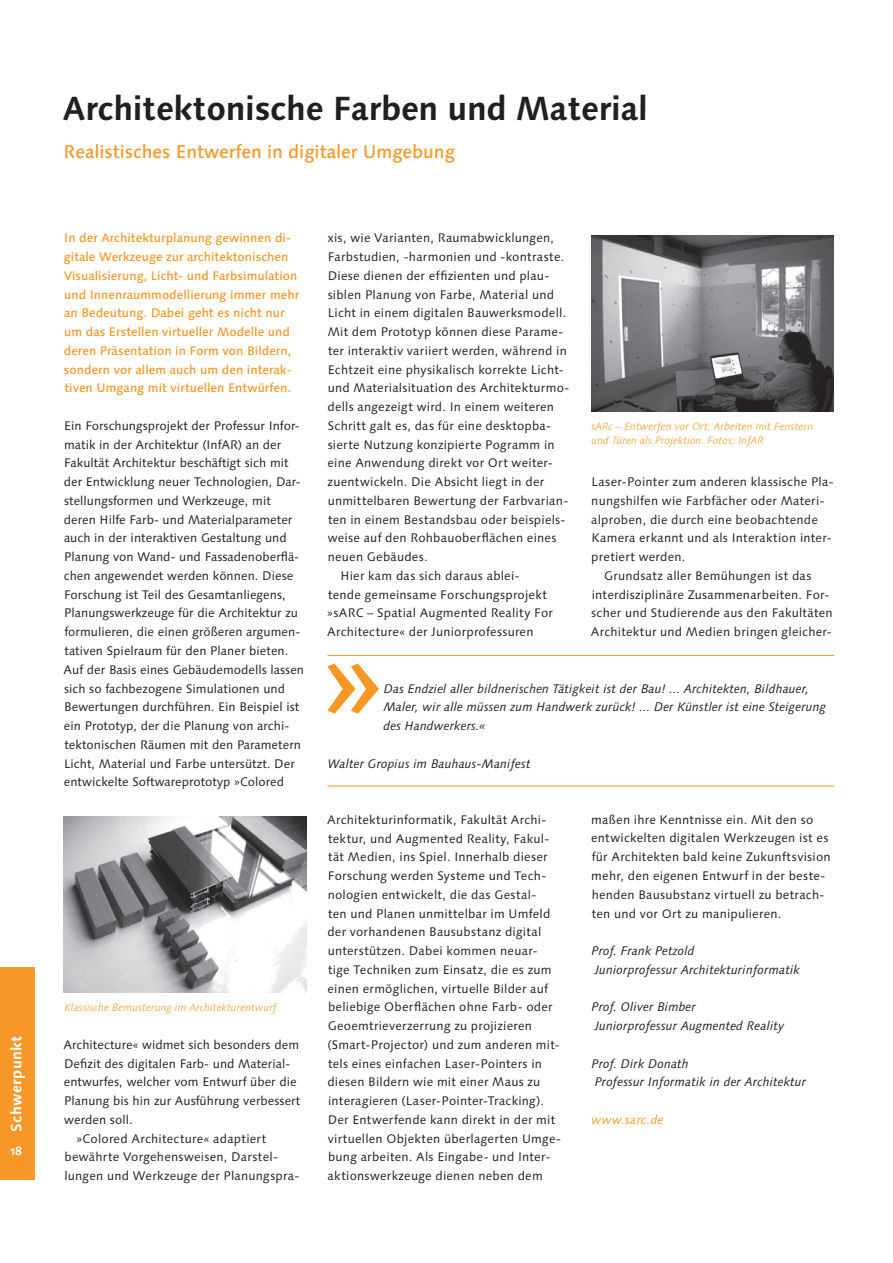
<style>
.page{position:relative;width:893px;height:1263px;background:#fff}
.page>*{position:absolute;margin:0;border:0;box-sizing:border-box;transform-origin:0 0}
.t1{font:500 129.15px "Linotype Syntax Os F";color:#f79727}
.t2{font:700 33.45px "Linotype Syntax Os F";letter-spacing:-.01em;color:#231f20}
.t3{font:500 18.45px "Linotype Syntax Os F";letter-spacing:-.005em;color:#f79727}
.t4{font:700 15px "Linotype Syntax Os F";letter-spacing:.02em;color:#fff}
.t5{font:12.45px/18.8px "Linotype Syntax Os F";letter-spacing:.015em;color:#231f20}
.t6{font:italic 12.45px/18.8px "Linotype Syntax Os F";letter-spacing:.005em;color:#231f20}
.t7{font:500 12.45px/18.8px "Linotype Syntax Os F";color:#f79727}
.t8{font:italic 12.45px "Linotype Syntax Os F";letter-spacing:.015em;color:#f79727}
.t9{font:700 12px "Linotype Syntax Os F";color:#fff}
.t10{font:italic 300 10.65px/14.2px "Linotype Syntax Os F";color:#f79727}
</style>
<div class="page">
<div style="left:0;top:967px;width:34px;height:213px;background:#f79727"></div>
<img style="left:64px;top:816px;width:242px;height:176px">
<img style="left:591px;top:235px;width:242px;height:176px">
<hr style="left:327px;top:655px;width:507px;height:1px;background:#f79727">
<hr style="left:327px;top:786px;width:507px;height:1px;background:#f79727">
<p class="t4" style="left:7px;top:1132px;width:98px;rotate:-90deg">Schwerpunkt</p>
<p class="t9" style="left:10px;top:1143px;width:13px">18</p>
<h2 class="t2" style="left:63px;top:88px;width:586px">Architektonische Farben und Material</h2>
<h3 class="t3" style="left:64px;top:140px;width:393px">Realistisches Entwerfen in digitaler Umgebung</h3>
<p class="t7" style="left:64px;top:229px;width:237px">In der Architekturplanung gewinnen di&shy;gitale Werkzeuge zur architektonischen Visualisierung, Licht- und Farbsimulation und Innenraummodellierung immer mehr an Bedeutung. Dabei geht es nicht nur um das Erstellen virtueller Modelle und deren Präsentation in Form von Bildern, sondern vor allem auch um den interak&shy;tiven Umgang mit virtuellen Entwürfen.</p>
<p class="t5" style="left:64px;top:416px;width:242px">Ein Forschungsprojekt der Professur Infor&shy;matik in der Architektur (InfAR) an der Fakultät Architektur beschäftigt sich mit der Entwicklung neuer Technologien, Dar&shy;stellungsformen und Werkzeuge, mit deren Hilfe Farb- und Materialparameter auch in der interaktiven Gestaltung und Planung von Wand- und Fassadenoberflä&shy;chen angewendet werden können. Diese Forschung ist Teil des Gesamtanliegens, Planungswerkzeuge für die Architektur zu formulieren, die einen größeren argumen&shy;tativen Spielraum für den Planer bieten.<br>Auf der Basis eines Gebäudemodells lassen sich so fachbezogene Simulationen und Bewertungen durchführen. Ein Beispiel ist ein Prototyp, der die Planung von archi&shy;tektonischen Räumen mit den Parametern Licht, Material und Farbe untersützt. Der entwickelte Softwareprototyp »Colored</p>
<p class="t10" style="left:65px;top:1000px;width:214px">Klassische Bemusterung im Architekturentwurf</p>
<p class="t5" style="left:64px;top:1035px;width:237px">Architecture« widmet sich besonders dem</p>
<p class="t5" style="left:64px;top:1054px;width:228px">Defizit des digitalen Farb- und Material-</p>
<p class="t5" style="left:64px;top:1073px;width:234px">entwurfes, welcher vom Entwurf über die</p>
<p class="t5" style="left:64px;top:1091px;width:238px">Planung bis hin zur Ausführung verbessert</p>
<p class="t5" style="left:64px;top:1110px;width:70px">werden soll.</p>
<p class="t5" style="left:76px;top:1129px;width:191px">»Colored Architecture« adaptiert</p>
<p class="t5" style="left:64px;top:1148px;width:215px">bewährte Vorgehensweisen, Darstel-</p>
<p class="t5" style="left:64px;top:1166px;width:236px">lungen und Werkzeuge der Planungspra-</p>
<p class="t5" style="left:328px;top:229px;width:228px">xis, wie Varianten, Raumabwicklungen,</p>
<p class="t5" style="left:328px;top:248px;width:238px">Farbstudien, -harmonien und -kontraste.</p>
<p class="t5" style="left:328px;top:266px;width:223px">Diese dienen der effizienten und plau-</p>
<p class="t5" style="left:328px;top:285px;width:228px">siblen Planung von Farbe, Material und</p>
<p class="t5" style="left:328px;top:304px;width:240px">Licht in einem digitalen Bauwerksmodell.</p>
<p class="t5" style="left:328px;top:323px;width:237px">Mit dem Prototyp können diese Parame-</p>
<p class="t5" style="left:328px;top:341px;width:240px">ter interaktiv variiert werden, während in</p>
<p class="t5" style="left:328px;top:360px;width:237px">Echtzeit eine physikalisch korrekte Licht-</p>
<p class="t5" style="left:328px;top:379px;width:243px">und Materialsituation des Architekturmo-</p>
<p class="t5" style="left:327px;top:398px;width:228px">dells angezeigt wird. In einem weiteren</p>
<p class="t5" style="left:328px;top:416px;width:225px">Schritt galt es, das für eine desktopba-</p>
<p class="t5" style="left:328px;top:435px;width:228px">sierte Nutzung konzipierte Pogramm in</p>
<p class="t5" style="left:327px;top:454px;width:227px">eine Anwendung direkt vor Ort weiter-</p>
<p class="t5" style="left:328px;top:473px;width:218px">zuentwickeln. Die Absicht liegt in der</p>
<p class="t5" style="left:328px;top:491px;width:242px">unmittelbaren Bewertung der Farbvarian-</p>
<p class="t5" style="left:328px;top:510px;width:239px">ten in einem Bestandsbau oder beispiels-</p>
<p class="t5" style="left:328px;top:529px;width:230px">weise auf den Rohbauoberflächen eines</p>
<p class="t5" style="left:328px;top:548px;width:102px">neuen Gebäudes.</p>
<p class="t5" style="left:341px;top:566px;width:181px">Hier kam das sich daraus ablei-</p>
<p class="t5" style="left:328px;top:585px;width:220px">tende gemeinsame Forschungsprojekt</p>
<p class="t5" style="left:327px;top:604px;width:227px">»sARC – Spatial Augmented Reality For</p>
<p class="t5" style="left:327px;top:623px;width:208px">Architecture« der Juniorprofessuren</p>
<p class="t10" style="left:591px;top:419px;width:223px">sARc – Entwerfen vor Ort: Arbeiten mit Fenstern und Türen als Projektion. Fotos: InfAR</p>
<p class="t5" style="left:591px;top:473px;width:244px">Laser-Pointer zum anderen klassische Pla-</p>
<p class="t5" style="left:591px;top:491px;width:235px">nungshilfen wie Farbfächer oder Materi-</p>
<p class="t5" style="left:591px;top:510px;width:228px">alproben, die durch eine beobachtende</p>
<p class="t5" style="left:591px;top:529px;width:242px">Kamera erkannt und als Interaktion inter-</p>
<p class="t5" style="left:591px;top:548px;width:96px">pretiert werden.</p>
<p class="t5" style="left:604px;top:566px;width:209px">Grundsatz aller Bemühungen ist das</p>
<p class="t5" style="left:592px;top:585px;width:239px">interdisziplinäre Zusammenarbeiten. For-</p>
<p class="t5" style="left:591px;top:604px;width:243px">scher und Studierende aus den Fakultäten</p>
<p class="t5" style="left:591px;top:623px;width:242px">Architektur und Medien bringen gleicher-</p>
<h1 class="t1" style="left:322px;top:600px;width:62px">»</h1>
<p class="t6" style="left:384px;top:679px;width:444px">Das Endziel aller bildnerischen Tätigkeit ist der Bau! ... Architekten, Bildhauer,<br>Maler, wir alle müssen zum Handwerk zurück! ... Der Künstler ist eine Steigerung des Handwerkers.«</p>
<p class="t6" style="left:328px;top:754px;width:204px">Walter Gropius im Bauhaus-Manifest</p>
<p class="t5" style="left:327px;top:810px;width:235px">Architekturinformatik, Fakultät Archi&shy;tektur, und Augmented Reality, Fakul&shy;tät Medien, ins Spiel. Innerhalb dieser Forschung werden Systeme und Tech&shy;nologien entwickelt, die das Gestal-<br>ten und Planen unmittelbar im Umfeld der vorhandenen Bausubstanz digital unterstützen. Dabei kommen neuar&shy;tige Techniken zum Einsatz, die es zum einen ermöglichen, virtuelle Bilder auf beliebige Oberflächen ohne Farb- oder Geoemtrieverzerrung zu projizieren (Smart-Projector) und zum anderen mit&shy;tels eines einfachen Laser-Pointers in diesen Bildern wie mit einer Maus zu interagieren (Laser-Pointer-Tracking).<br>Der Entwerfende kann direkt in der mit virtuellen Objekten überlagerten Umge&shy;bung arbeiten. Als Eingabe- und Inter&shy;aktionswerkzeuge dienen neben dem</p>
<p class="t5" style="left:591px;top:810px;width:241px">maßen ihre Kenntnisse ein. Mit den so entwickelten digitalen Werkzeugen ist es für Architekten bald keine Zukunftsvision mehr, den eigenen Entwurf in der beste&shy;henden Bausubstanz virtuell zu betrach&shy;ten und vor Ort zu manipulieren.</p>
<p class="t6" style="left:591px;top:941px;width:210px">Prof. Frank Petzold<br>Juniorprofessur Architekturinformatik</p>
<p class="t6" style="left:591px;top:998px;width:195px">Prof. Oliver Bimber<br>Juniorprofessur Augmented Reality</p>
<p class="t6" style="left:591px;top:1054px;width:216px">Prof. Dirk Donath<br>Professur Informatik in der Architektur</p>
<p class="t8" style="left:591px;top:1112px;width:74px">www.sarc.de</p>
</div>
